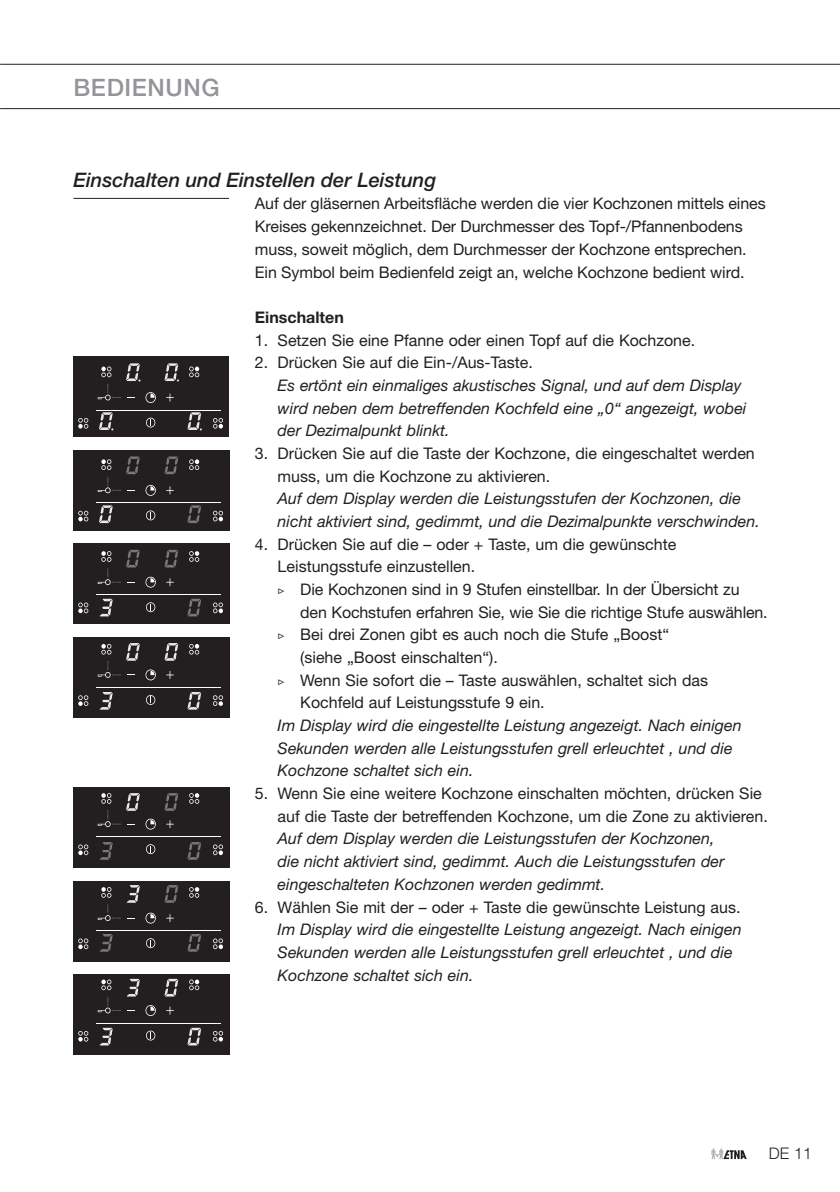
<style>
.page{position:relative;width:840px;height:1192px;background:#fff}
.page>*{position:absolute;margin:0;border:0;box-sizing:border-box;transform-origin:0 0}
.Hoofdkop{font:500 24px "Helvetica Neue";letter-spacing:.025em;color:#939598}
.Kop_met_lijn{font:italic 500 20px "Helvetica Neue";color:#231f20}
.Platte_tekst{font:16px/22.6px "Helvetica Neue";color:#231f20}
.Platte_tekst_italic{font:italic 16px/22.6px "Helvetica Neue";color:#231f20}
.Platte_tekst_vet{font:700 16px "Helvetica Neue";color:#231f20}
.t1{font:300 16px "Helvetica Neue";color:#231f20}
.s1{font-family:"Garamond Premr Pro"}
</style>
<div class="page">
<hr style="left:1px;top:64px;width:839px;height:1px;background:#231f20">
<hr style="left:1px;top:108px;width:839px;height:1px;background:#231f20">
<svg style="left:711px;top:1148px;width:35px;height:11px"></svg>
<hr style="left:73px;top:198px;width:156px;height:1px;background:#231f20">
<div style="left:73px;top:357px;width:156px;height:80px;background:#231f20"></div>
<svg style="left:166px;top:394px;width:8px;height:8px"></svg>
<svg style="left:189px;top:367px;width:10px;height:10px"></svg>
<svg style="left:213px;top:418px;width:10px;height:11px"></svg>
<svg style="left:146px;top:418px;width:9px;height:10px"></svg>
<hr style="left:96px;top:410px;width:125px;height:1px;background:#fff">
<svg style="left:78px;top:418px;width:10px;height:11px"></svg>
<svg style="left:98px;top:363px;width:58px;height:40px"></svg>
<svg style="left:164px;top:363px;width:15px;height:19px"></svg>
<svg style="left:187px;top:412px;width:15px;height:18px"></svg>
<svg style="left:99px;top:412px;width:14px;height:18px"></svg>
<div style="left:73px;top:450px;width:156px;height:80px;background:#231f20"></div>
<svg style="left:166px;top:486px;width:8px;height:8px"></svg>
<svg style="left:189px;top:459px;width:10px;height:11px"></svg>
<svg style="left:213px;top:511px;width:10px;height:10px"></svg>
<svg style="left:146px;top:510px;width:9px;height:10px"></svg>
<hr style="left:96px;top:502px;width:125px;height:1px;background:#fff">
<svg style="left:78px;top:511px;width:10px;height:10px"></svg>
<svg style="left:98px;top:456px;width:58px;height:40px"></svg>
<svg style="left:164px;top:456px;width:14px;height:19px"></svg>
<svg style="left:187px;top:505px;width:14px;height:18px"></svg>
<svg style="left:99px;top:505px;width:14px;height:19px"></svg>
<div style="left:73px;top:544px;width:156px;height:80px;background:#231f20"></div>
<svg style="left:166px;top:578px;width:8px;height:9px"></svg>
<svg style="left:189px;top:551px;width:10px;height:11px"></svg>
<svg style="left:213px;top:602px;width:10px;height:11px"></svg>
<svg style="left:146px;top:602px;width:9px;height:10px"></svg>
<hr style="left:96px;top:594px;width:125px;height:1px;background:#fff">
<svg style="left:78px;top:603px;width:10px;height:10px"></svg>
<svg style="left:98px;top:550px;width:58px;height:38px"></svg>
<svg style="left:164px;top:550px;width:15px;height:18px"></svg>
<svg style="left:187px;top:599px;width:14px;height:18px"></svg>
<svg style="left:99px;top:599px;width:14px;height:18px"></svg>
<div style="left:73px;top:637px;width:156px;height:80px;background:#231f20"></div>
<svg style="left:166px;top:671px;width:8px;height:8px"></svg>
<svg style="left:189px;top:644px;width:10px;height:11px"></svg>
<svg style="left:213px;top:695px;width:10px;height:11px"></svg>
<svg style="left:146px;top:695px;width:9px;height:10px"></svg>
<hr style="left:96px;top:687px;width:125px;height:1px;background:#fff">
<svg style="left:78px;top:695px;width:10px;height:11px"></svg>
<svg style="left:98px;top:643px;width:58px;height:37px"></svg>
<svg style="left:164px;top:643px;width:15px;height:18px"></svg>
<svg style="left:187px;top:692px;width:15px;height:18px"></svg>
<svg style="left:99px;top:692px;width:14px;height:18px"></svg>
<div style="left:73px;top:788px;width:156px;height:80px;background:#231f20"></div>
<svg style="left:166px;top:820px;width:8px;height:8px"></svg>
<svg style="left:189px;top:793px;width:10px;height:11px"></svg>
<svg style="left:213px;top:844px;width:10px;height:12px"></svg>
<svg style="left:146px;top:844px;width:9px;height:10px"></svg>
<hr style="left:96px;top:836px;width:125px;height:1px;background:#fff">
<svg style="left:78px;top:844px;width:10px;height:12px"></svg>
<svg style="left:98px;top:793px;width:58px;height:37px"></svg>
<svg style="left:164px;top:793px;width:15px;height:18px"></svg>
<svg style="left:187px;top:842px;width:14px;height:18px"></svg>
<svg style="left:99px;top:842px;width:14px;height:18px"></svg>
<div style="left:73px;top:881px;width:156px;height:80px;background:#231f20"></div>
<svg style="left:166px;top:914px;width:8px;height:8px"></svg>
<svg style="left:189px;top:887px;width:10px;height:11px"></svg>
<svg style="left:213px;top:938px;width:10px;height:11px"></svg>
<svg style="left:146px;top:938px;width:9px;height:10px"></svg>
<hr style="left:96px;top:930px;width:125px;height:1px;background:#fff">
<svg style="left:78px;top:938px;width:10px;height:11px"></svg>
<svg style="left:98px;top:885px;width:58px;height:39px"></svg>
<svg style="left:164px;top:885px;width:15px;height:18px"></svg>
<svg style="left:187px;top:934px;width:14px;height:18px"></svg>
<svg style="left:99px;top:934px;width:14px;height:18px"></svg>
<div style="left:73px;top:975px;width:156px;height:80px;background:#231f20"></div>
<svg style="left:166px;top:1007px;width:8px;height:8px"></svg>
<svg style="left:189px;top:979px;width:10px;height:11px"></svg>
<svg style="left:213px;top:1031px;width:10px;height:10px"></svg>
<svg style="left:146px;top:1031px;width:9px;height:9px"></svg>
<hr style="left:96px;top:1023px;width:125px;height:1px;background:#fff">
<svg style="left:78px;top:1031px;width:10px;height:11px"></svg>
<svg style="left:98px;top:979px;width:58px;height:37px"></svg>
<svg style="left:164px;top:979px;width:15px;height:18px"></svg>
<svg style="left:187px;top:1028px;width:15px;height:18px"></svg>
<svg style="left:99px;top:1028px;width:14px;height:18px"></svg>
<p class="Hoofdkop" style="left:73px;top:73px;width:148px">BEDIENUNG</p>
<p class="Kop_met_lijn" style="left:73px;top:168px;width:364px">Einschalten und Einstellen der Leistung</p>
<p class="Platte_tekst" style="left:255px;top:192px;width:512px">Auf der gläsernen Arbeitsfläche werden die vier Kochzonen mittels eines Kreises gekennzeichnet. Der Durchmesser des Topf-/Pfannenbodens muss, soweit möglich, dem Durchmesser der Kochzone entsprechen.<br>Ein Symbol beim Bedienfeld zeigt an, welche Kochzone bedient wird.</p>
<p class="Platte_tekst_vet" style="left:255px;top:307px;width:90px">Einschalten</p>
<p class="Platte_tekst" style="left:255px;top:328px;width:442px">1. Setzen Sie eine Pfanne oder einen Topf auf die Kochzone.</p>
<p class="Platte_tekst" style="left:255px;top:351px;width:279px">2. Drücken Sie auf die Ein-/Aus-Taste.</p>
<p class="Platte_tekst_italic" style="left:277px;top:374px;width:470px">Es ertönt ein einmaliges akustisches Signal, und auf dem Display wird neben dem betreffenden Kochfeld eine „0“ angezeigt, wobei der Dezimalpunkt blinkt.</p>
<p class="Platte_tekst" style="left:277px;top:442px;width:478px;text-indent:-23px">3. Drücken Sie auf die Taste der Kochzone, die eingeschaltet werden muss, um die Kochzone zu aktivieren.</p>
<p class="Platte_tekst_italic" style="left:277px;top:487px;width:484px">Auf dem Display werden die Leistungsstufen der Kochzonen, die nicht aktiviert sind, gedimmt, und die Dezimalpunkte verschwinden.</p>
<p class="Platte_tekst" style="left:277px;top:532px;width:400px;text-indent:-23px">4. Drücken Sie auf die – oder + Taste, um die gewünschte<br>Leistungsstufe einzustellen.</p>
<p class="Platte_tekst" style="left:300px;top:578px;width:469px;text-indent:-23px"><span class="s1">▷</span> Die Kochzonen sind in 9 Stufen einstellbar. In der Übersicht zu den Kochstufen erfahren Sie, wie Sie die richtige Stufe auswählen.</p>
<p class="Platte_tekst" style="left:300px;top:623px;width:370px;text-indent:-23px"><span class="s1">▷</span> Bei drei Zonen gibt es auch noch die Stufe „Boost“ (siehe „Boost einschalten“).</p>
<p class="Platte_tekst" style="left:300px;top:668px;width:409px;text-indent:-23px"><span class="s1">▷</span> Wenn Sie sofort die – Taste auswählen, schaltet sich das<br>Kochfeld auf Leistungsstufe 9 ein.</p>
<p class="Platte_tekst_italic" style="left:277px;top:714px;width:465px">Im Display wird die eingestellte Leistung angezeigt. Nach einigen<br>Sekunden werden alle Leistungsstufen grell erleuchtet , und die<br>Kochzone schaltet sich ein.</p>
<p class="Platte_tekst" style="left:277px;top:782px;width:491px;text-indent:-23px">5. Wenn Sie eine weitere Kochzone einschalten möchten, drücken Sie auf die Taste der betreffenden Kochzone, um die Zone zu aktivieren.</p>
<p class="Platte_tekst_italic" style="left:277px;top:827px;width:448px">Auf dem Display werden die Leistungsstufen der Kochzonen, die nicht aktiviert sind, gedimmt. Auch die Leistungsstufen der eingeschalteten Kochzonen werden gedimmt.</p>
<p class="Platte_tekst" style="left:255px;top:895px;width:487px">6. Wählen Sie mit der – oder + Taste die gewünschte Leistung aus.</p>
<p class="Platte_tekst_italic" style="left:277px;top:918px;width:465px">Im Display wird die eingestellte Leistung angezeigt. Nach einigen<br>Sekunden werden alle Leistungsstufen grell erleuchtet , und die<br>Kochzone schaltet sich ein.</p>
<p class="t1" style="left:768px;top:1144px;width:45px">DE 11</p>
</div>
